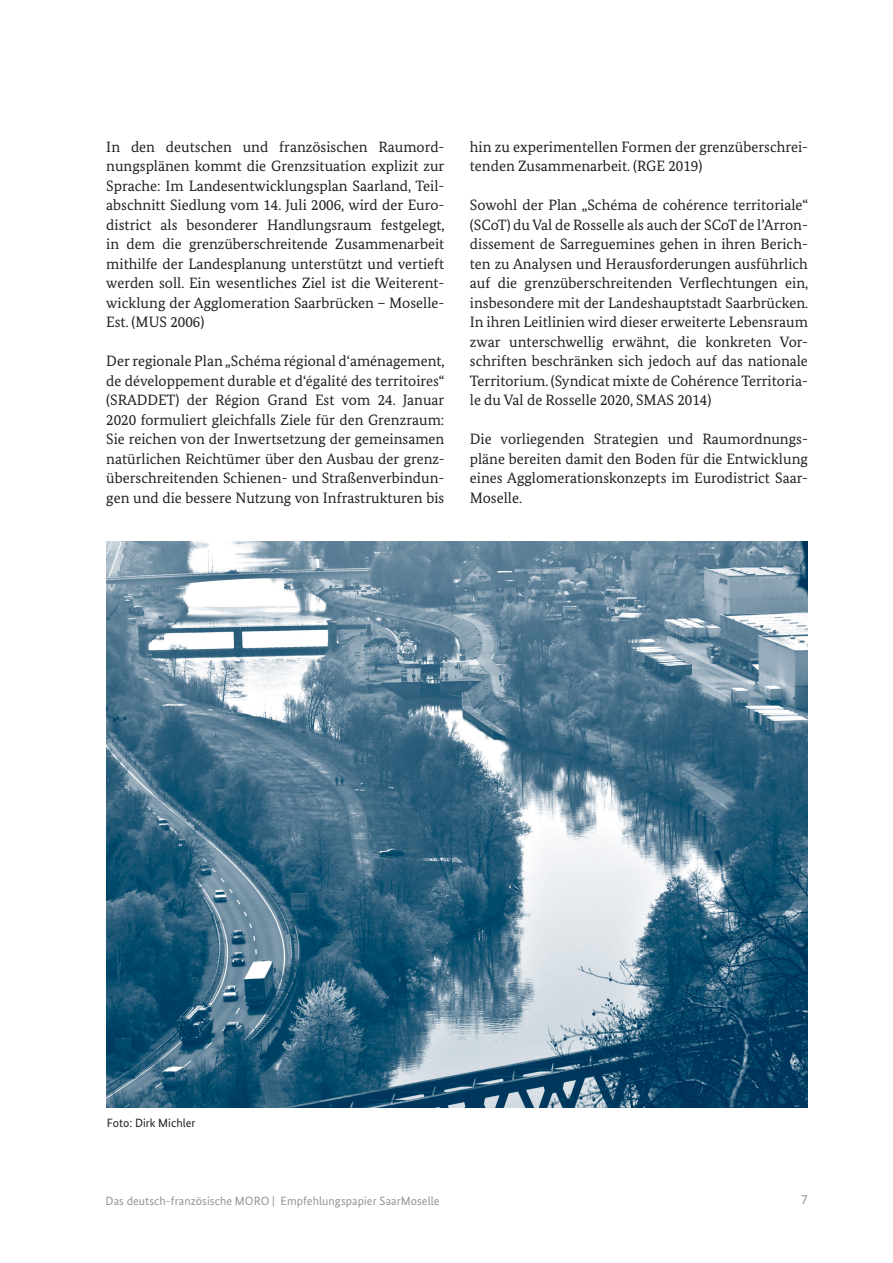
<style>
.page{position:relative;width:893px;height:1263px;background:#fff}
.page>*{position:absolute;margin:0;border:0;box-sizing:border-box;transform-origin:0 0}
.Text_Fließtext{font:15px/19.5px "Bundes Serif";color:#231f20;text-align:justify}
.t1{font:13.5px "Bundes Sans";color:#939598}
.t2{font:12px "Bundes Sans";letter-spacing:.005em;color:#939598}
.Überschrift_Abbildun{font:12px "Bundes Sans";color:#231f20}
</style>
<div class="page">
<img style="left:107px;top:542px;width:701px;height:565px">
<p class="Text_Fließtext" style="left:106px;top:136px;width:340px">In den deutschen und französischen Raumord&shy;nungsplänen kommt die Grenzsituation explizit zur Sprache: Im Landesentwicklungsplan Saarland, Teil&shy;abschnitt Siedlung vom 14. Juli 2006, wird der Euro&shy;district als besonderer Handlungsraum festgelegt, in dem die grenzüberschreitende Zusammenarbeit mithilfe der Landesplanung unterstützt und vertieft werden soll. Ein wesentliches Ziel ist die Weiterent&shy;wicklung der Agglomeration Saarbrücken – Moselle-Est. (MUS 2006)</p>
<p class="Text_Fließtext" style="left:106px;top:351px;width:340px">Der regionale Plan „Schéma régional d‘aménagement, de développement durable et d‘égalité des territoires“ (SRADDET) der Région Grand Est vom 24. Januar 2020 formuliert gleichfalls Ziele für den Grenzraum:<br>Sie reichen von der Inwertsetzung der gemeinsamen natürlichen Reichtümer über den Ausbau der grenz&shy;überschreitenden Schienen- und Straßenverbindun&shy;gen und die bessere Nutzung von Infrastrukturen bis</p>
<p class="Text_Fließtext" style="left:470px;top:136px;width:340px">hin zu experimentellen Formen der grenzüberschrei&shy;tenden Zusammenarbeit. (RGE 2019)</p>
<p class="Text_Fließtext" style="left:470px;top:195px;width:340px">Sowohl der Plan „Schéma de cohérence territoriale“ (SCoT) du Val de Rosselle als auch der SCoT de l’Arron&shy;dissement de Sarreguemines gehen in ihren Berich&shy;ten zu Analysen und Herausforderungen ausführlich auf die grenzüberschreitenden Verflechtungen ein, insbesondere mit der Landeshauptstadt Saarbrücken.<br>In ihren Leitlinien wird dieser erweiterte Lebensraum zwar unterschwellig erwähnt, die konkreten Vor&shy;schriften beschränken sich jedoch auf das nationale Territorium. (Syndicat mixte de Cohérence Territoria&shy;le du Val de Rosselle 2020, SMAS 2014)</p>
<p class="Text_Fließtext" style="left:470px;top:429px;width:340px">Die vorliegenden Strategien und Raumordnungs&shy;pläne bereiten damit den Boden für die Entwicklung eines Agglomerationskonzepts im Eurodistrict Saar-Moselle.</p>
<p class="Überschrift_Abbildun" style="left:107px;top:1115px;width:90px">Foto: Dirk Michler</p>
<p class="t2" style="left:106px;top:1193px;width:336px">Das deutsch-französische MORO | Empfehlungspapier SaarMoselle</p>
<p class="t1" style="left:801px;top:1191px;width:8px">7</p>
</div>
